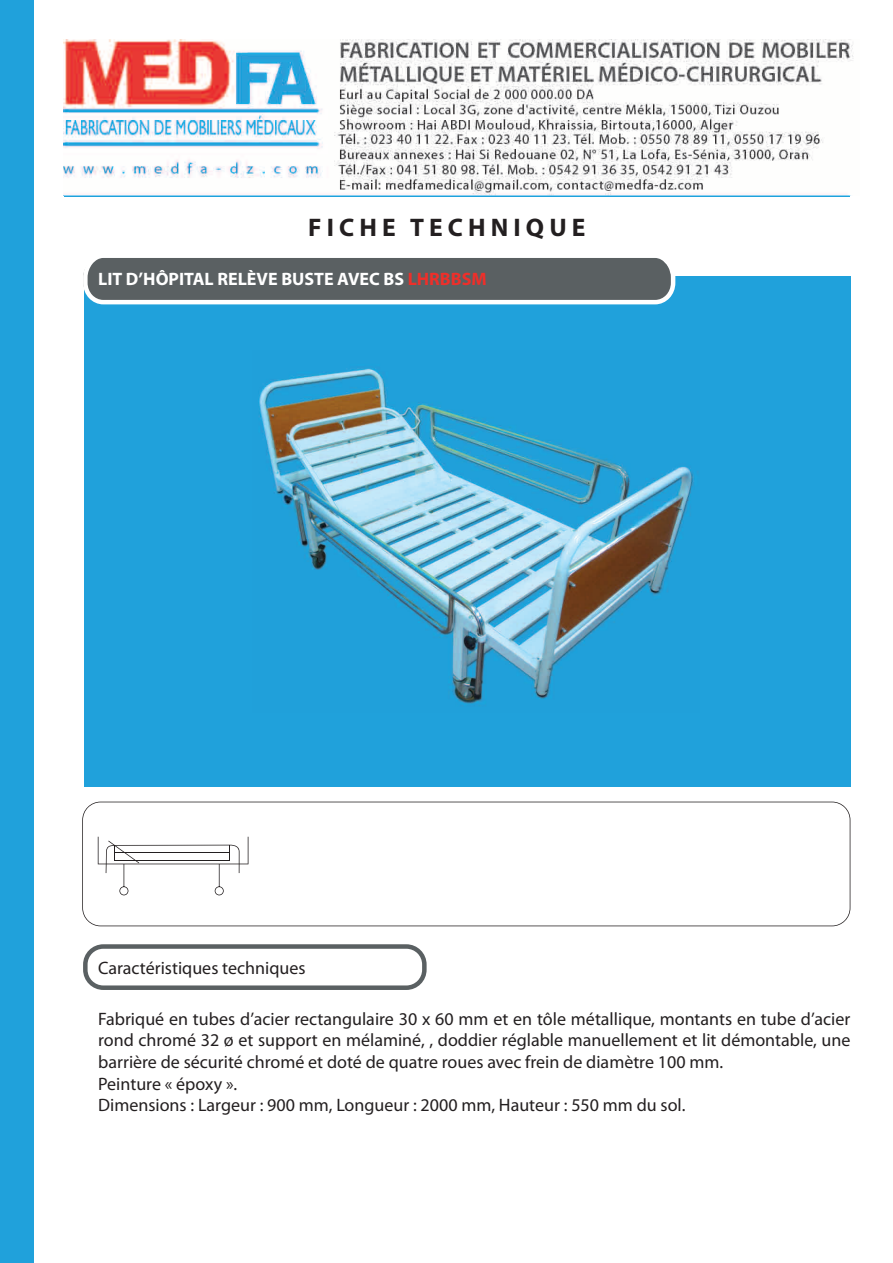
<style>
.page{position:relative;width:893px;height:1263px;background:#fff}
.page>*{position:absolute;margin:0;border:0;box-sizing:border-box;transform-origin:0 0}
.t1{font:700 25.5px "Myriad Pro";letter-spacing:.2em;color:#231f20}
.t2{font:18px/21.6px "Myriad Pro";color:#231f20}
.t3{font:700 18px "Myriad Pro";color:#fff}
.s1{color:#ee2f2a}
</style>
<div class="page">
<div style="left:0;top:0;width:33px;height:1263px;background:#20a1db"></div>
<hr style="left:64px;top:196px;width:786px;height:1px;background:#20a1db">
<div style="left:84px;top:276px;width:766px;height:511px;background:#20a1db"></div>
<svg style="left:83px;top:258px;width:592px;height:46px;background:#6b7173"></svg>
<svg style="left:83px;top:944px;width:344px;height:46px"></svg>
<svg style="left:82px;top:802px;width:768px;height:124px"></svg>
<img style="left:64px;top:39px;width:789px;height:157px">
<img style="left:258px;top:368px;width:440px;height:338px">
<svg style="left:98px;top:837px;width:150px;height:58px"></svg>
<h1 class="t1" style="left:308px;top:210px;width:279px">FICHE TECHNIQUE</h1>
<p class="t3" style="left:98px;top:267px;width:390px">LIT D’HÔPITAL RELÈVE BUSTE AVEC BS <span class="s1">LHRBBSM</span></p>
<p class="t2" style="left:98px;top:957px;width:209px">Caractéristiques techniques</p>
<p class="t2" style="left:98px;top:1008px;width:754px">Fabriqué en tubes d’acier rectangulaire 30 x 60 mm et en tôle métallique, montants en tube d’acier rond chromé 32 ø et support en mélaminé, , doddier réglable manuellement et lit démontable, une barrière de sécurité chromé et doté de quatre roues avec frein de diamètre 100 mm.<br>Peinture « époxy ».<br>Dimensions : Largeur : 900 mm, Longueur : 2000 mm, Hauteur : 550 mm du sol.</p>
</div>
